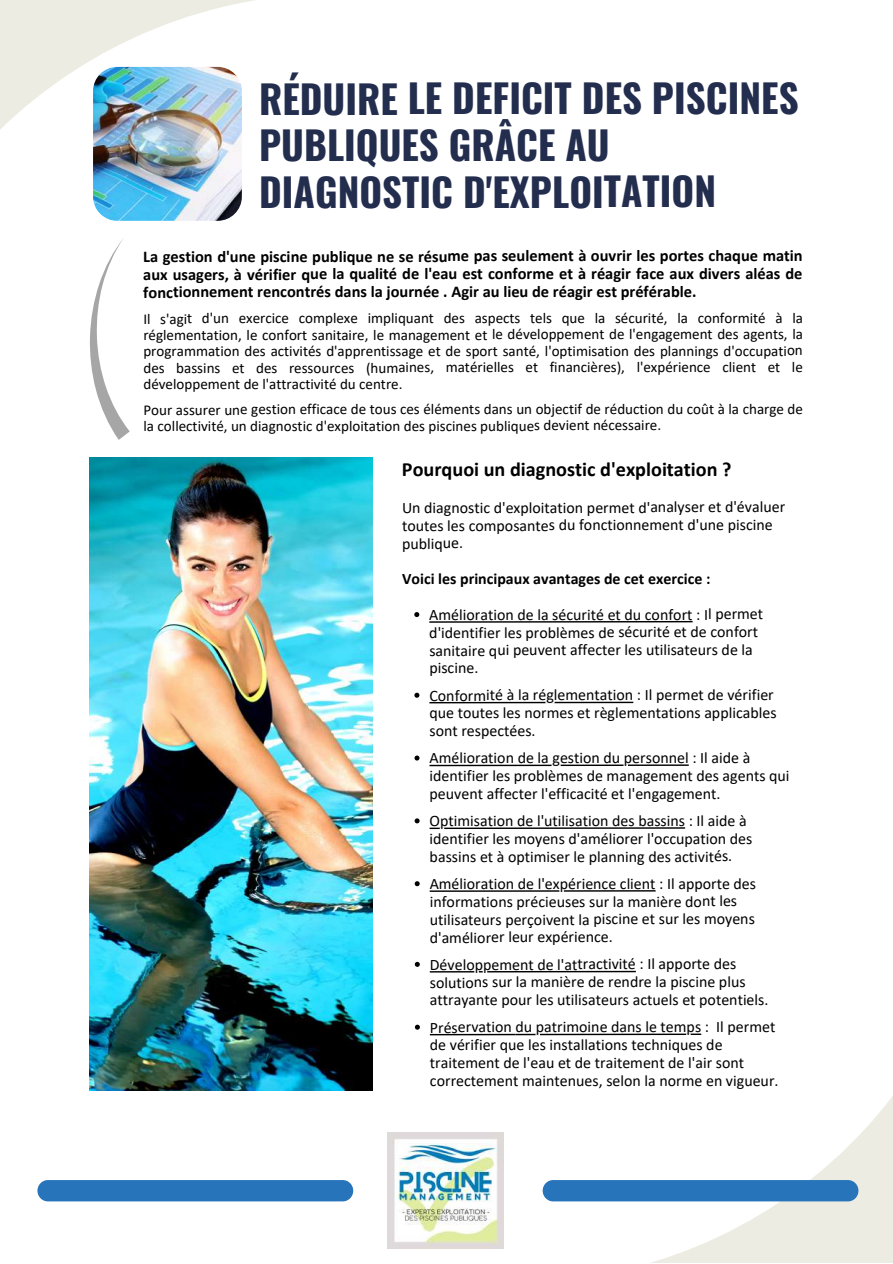
<style>
.page{position:relative;width:893px;height:1264px;background:#fff}
.page>*{position:absolute;margin:0;border:0;box-sizing:border-box;transform-origin:0 0}
.t1{font:700 38.85px/46.7px "Oswald";color:#232d4e}
.t2{font:700 20.25px "Calibri";color:#000}
.t3{font:700 16.5px/17.9px "Calibri";color:#000;text-align:justify}
.t4{font:15.9px/17.9px "Calibri";color:#000}
.t5{font:700 15.9px "Calibri";color:#000}
.t6{font:15px/16.5px "Calibri";color:#000;text-align:justify}
</style>
<div class="page">
<svg style="left:0;top:0;width:255px;height:129px;fill:#edece2"></svg>
<img style="left:89px;top:457px;width:283px;height:633px">
<svg style="left:396px;top:819px;width:496px;height:443px"></svg>
<div style="left:37px;top:1179px;width:316px;height:22px;background:#2774bb;border-radius:11px"></div>
<div style="left:542px;top:1179px;width:316px;height:22px;background:#2774bb;border-radius:11px"></div>
<img style="left:387px;top:1132px;width:116px;height:116px">
<img style="left:89px;top:63px;width:156px;height:158px">
<svg style="left:414px;top:612px;width:5px;height:5px"></svg>
<hr style="left:429px;top:621px;width:263px;height:1px;background:#000">
<svg style="left:414px;top:692px;width:5px;height:5px"></svg>
<hr style="left:429px;top:701px;width:204px;height:2px;background:#000">
<svg style="left:414px;top:755px;width:5px;height:5px"></svg>
<hr style="left:429px;top:764px;width:259px;height:2px;background:#000">
<svg style="left:414px;top:818px;width:5px;height:5px"></svg>
<hr style="left:429px;top:827px;width:256px;height:2px;background:#000">
<svg style="left:414px;top:881px;width:5px;height:5px"></svg>
<hr style="left:429px;top:890px;width:226px;height:1px;background:#000">
<svg style="left:415px;top:961px;width:5px;height:5px"></svg>
<hr style="left:430px;top:970px;width:205px;height:2px;background:#000">
<svg style="left:415px;top:1024px;width:5px;height:5px"></svg>
<hr style="left:430px;top:1033px;width:85px;height:2px;background:#000">
<hr style="left:515px;top:1033px;width:186px;height:2px;background:#000">
<svg style="left:89px;top:239px;width:41px;height:201px"></svg>
<h1 class="t1" style="left:259px;top:73px;width:541px">RÉDUIRE LE DEFICIT DES PISCINES<br>PUBLIQUES GRÂCE AU<br>DIAGNOSTIC D'EXPLOITATION</h1>
<p class="t3" style="left:143px;top:247px;width:661px">La gestion d'une piscine publique ne se résume pas seulement à ouvrir les portes chaque matin aux usagers, à vérifier que la qualité de l'eau est conforme et à réagir face aux divers aléas de fonctionnement rencontrés dans la journée . Agir au lieu de réagir est préférable.</p>
<p class="t6" style="left:143px;top:310px;width:661px">Il s'agit d'un exercice complexe impliquant des aspects tels que la sécurité, la conformité à la réglementation, le confort sanitaire, le management et le développement de l'engagement des agents, la programmation des activités d'apprentissage et de sport santé, l'optimisation des plannings d'occupation des bassins et des ressources (humaines, matérielles et financières), l'expérience client et le développement de l'attractivité du centre.</p>
<p class="t6" style="left:143px;top:401px;width:661px">Pour assurer une gestion efficace de tous ces éléments dans un objectif de réduction du coût à la charge de la collectivité, un diagnostic d'exploitation des piscines publiques devient nécessaire.</p>
<p class="t2" style="left:402px;top:457px;width:331px">Pourquoi un diagnostic d'exploitation ?</p>
<p class="t4" style="left:402px;top:498px;width:385px">Un diagnostic d'exploitation permet d'analyser et d'évaluer toutes les composantes du fonctionnement d'une piscine publique.</p>
<p class="t5" style="left:402px;top:569px;width:310px">Voici les principaux avantages de cet exercice :</p>
<p class="t4" style="left:429px;top:605px;width:335px">Amélioration de la sécurité et du confort : Il permet d'identifier les problèmes de sécurité et de confort sanitaire qui peuvent affecter les utilisateurs de la piscine.</p>
<p class="t4" style="left:429px;top:686px;width:349px">Conformité à la réglementation : Il permet de vérifier que toutes les normes et règlementations applicables sont respectées.</p>
<p class="t4" style="left:429px;top:748px;width:361px">Amélioration de la gestion du personnel : Il aide à identifier les problèmes de management des agents qui peuvent affecter l'efficacité et l'engagement.</p>
<p class="t4" style="left:429px;top:811px;width:324px">Optimisation de l'utilisation des bassins : Il aide à identifier les moyens d'améliorer l'occupation des bassins et à optimiser le planning des activités.</p>
<p class="t4" style="left:429px;top:874px;width:328px">Amélioration de l'expérience client : Il apporte des informations précieuses sur la manière dont les utilisateurs perçoivent la piscine et sur les moyens d'améliorer leur expérience.</p>
<p class="t4" style="left:430px;top:955px;width:340px">Développement de l'attractivité : Il apporte des solutions sur la manière de rendre la piscine plus attrayante pour les utilisateurs actuels et potentiels.</p>
<p class="t4" style="left:430px;top:1017px;width:350px">Préservation du patrimoine dans le temps : Il permet de vérifier que les installations techniques de traitement de l'eau et de traitement de l'air sont correctement maintenues, selon la norme en vigueur.</p>
</div>
